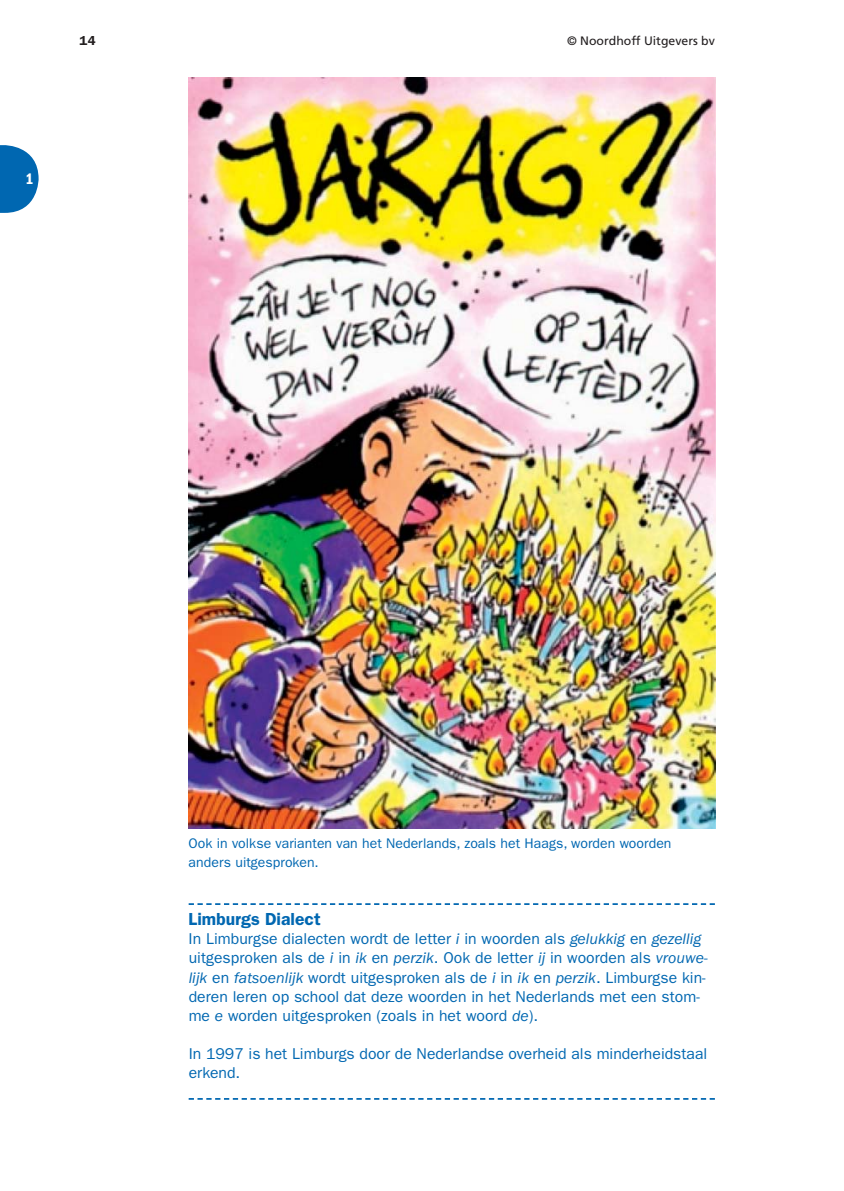
<style>
.page{position:relative;width:844px;height:1191px;background:#fff}
.page>*{position:absolute;margin:0;border:0;box-sizing:border-box;transform-origin:0 0}
.t1{font:600 17.5px "ITC Franklin Gothic Std";color:#0067b1}
.t2{font:15.75px/19.2px "ITC Franklin Gothic Std";letter-spacing:.005em;color:#0067b1}
.t3{font:15.75px "ITC Franklin Gothic Std Dm Cd";color:#fff}
.t4{font:14px/19.2px "ITC Franklin Gothic Std";letter-spacing:.005em;color:#0067b1}
.t5{font:600 13.12px "ITC Franklin Gothic Std";color:#231f20}
.t6{font:12.25px "Frutiger LT Std";color:#231f20}
.s1{font-style:italic}
</style>
<div class="page">
<svg style="left:0;top:145px;width:39px;height:68px"></svg>
<svg style="left:189px;top:903px;width:525px;height:2px"></svg>
<svg style="left:189px;top:1098px;width:525px;height:1px"></svg>
<img style="left:189px;top:77px;width:525px;height:751px">
<p class="t5" style="left:79px;top:35px;width:18px">14</p>
<p class="t6" style="left:567px;top:35px;width:149px">© Noordhoff Uitgevers bv</p>
<p class="t3" style="left:26px;top:173px;width:10px">1</p>
<p class="t4" style="left:189px;top:834px;width:484px">Ook in volkse varianten van het Nederlands, zoals het Haags, worden woorden anders uitgesproken.</p>
<p class="t1" style="left:189px;top:912px;width:133px">Limburgs Dialect</p>
<p class="t2" style="left:189px;top:930px;width:520px">In Limburgse dialecten wordt de letter <span class="s1">i</span> in woorden als <span class="s1">gelukkig</span> en <span class="s1">gezellig </span>uitgesproken als de <span class="s1">i</span> in <span class="s1">ik</span> en <span class="s1">perzik</span>. Ook de letter <span class="s1">ij</span> in woorden als <span class="s1">vrouwe&shy;lijk</span> en <span class="s1">fatsoenlijk</span> wordt uitgesproken als de <span class="s1">i</span> in <span class="s1">ik</span> en <span class="s1">perzik</span>. Limburgse kin&shy;deren leren op school dat deze woorden in het Nederlands met een stom&shy;me <span class="s1">e</span> worden uitgesproken (zoals in het woord <span class="s1">de</span>).</p>
<p class="t2" style="left:189px;top:1045px;width:520px">In 1997 is het Limburgs door de Nederlandse overheid als minderheidstaal erkend.</p>
</div>
